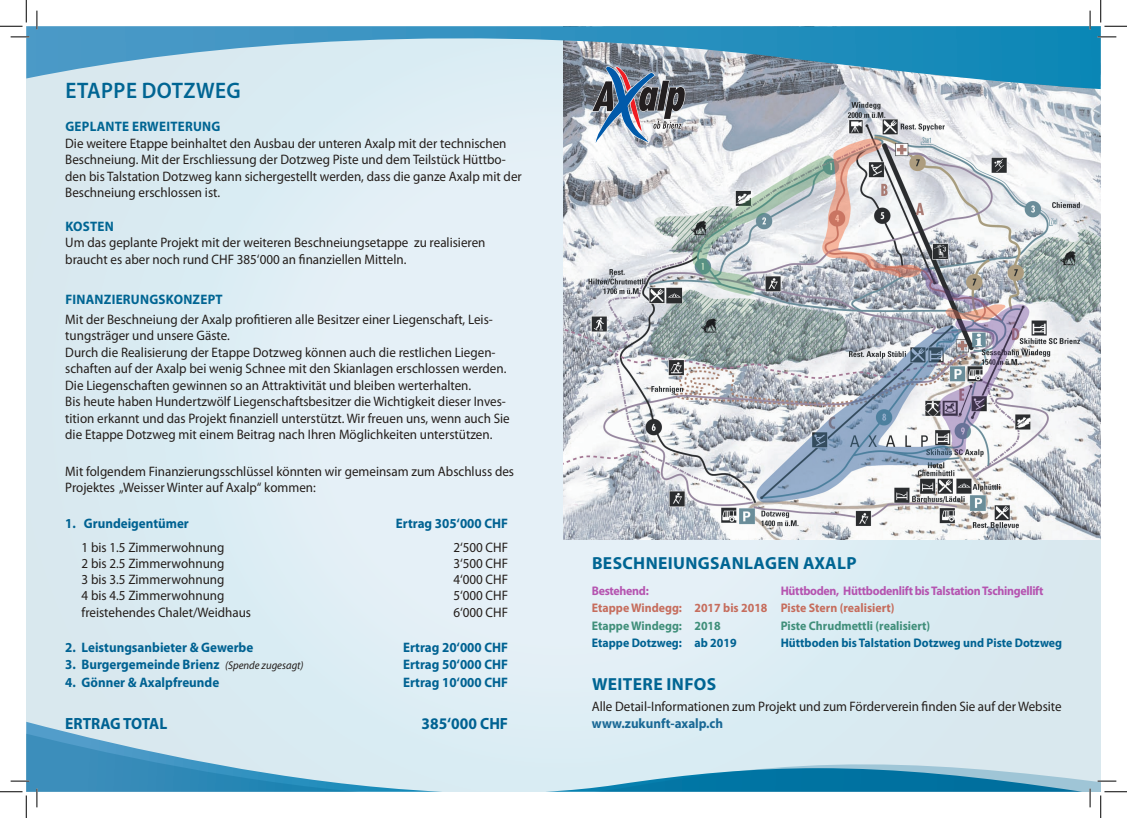
<style>
.page{position:relative;width:1127px;height:818px;background:#fff}
.page>*{position:absolute;margin:0;border:0;box-sizing:border-box;transform-origin:0 0}
.überschrift_20{font:600 22.5px "Myriad Pro";letter-spacing:.02em;color:#006593;scale:.95 1}
.überschrift_klein{font:700 17.5px "Myriad Pro";letter-spacing:.02em;color:#006593}
.t1{font:700 16.25px "Myriad Pro";color:#006292;scale:.95 1}
.überschrift_klein-2{font:13.75px/16.5px "Myriad Pro";color:#241e1b;scale:.95 1}
.text_inhalt{font:13.75px/17.5px "Myriad Pro";color:#241e1b;scale:.95 1}
.text_inhalt-2{font:700 13.75px "Myriad Pro";color:#006292;scale:.95 1}
.überschrift_klein-3{font:700 13.75px "Myriad Pro";letter-spacing:.02em;color:#006593;scale:.95 1}
.t2{font:700 12.5px/17.5px "Myriad Pro";letter-spacing:-.02em;color:#b554b0;scale:.95 1}
.t3{font:700 12.5px "Myriad Pro";color:#006292;scale:.95 1}
.t4{font:700 12.5px "Myriad Pro";color:#408f7a;scale:.95 1}
.s1{font-weight:700;color:#006593}
.s2{font-weight:400;font-style:italic;font-size:11.25px;color:#241e1b}
.s3{color:#c66d5d}
.s4{color:#408f7a}
.s5{font-weight:700;color:#196895}
</style>
<div class="page">
<div style="left:26px;top:26px;width:1074px;height:766px;background:#ddedf4"></div>
<img style="left:563px;top:89px;width:537px;height:450px">
<svg style="left:26px;top:20px;width:1074px;height:69px"></svg>
<svg style="left:26px;top:721px;width:1074px;height:71px"></svg>
<svg style="left:591px;top:66px;width:94px;height:77px;background:#858d9c"></svg>
<svg style="left:11px;top:36px;width:18px;height:2px"></svg>
<svg style="left:1097px;top:36px;width:18px;height:2px"></svg>
<svg style="left:11px;top:780px;width:18px;height:2px"></svg>
<svg style="left:1097px;top:780px;width:18px;height:2px"></svg>
<svg style="left:36px;top:11px;width:2px;height:18px"></svg>
<svg style="left:36px;top:788px;width:2px;height:19px"></svg>
<svg style="left:1088px;top:11px;width:2px;height:18px"></svg>
<svg style="left:1088px;top:788px;width:2px;height:19px"></svg>
<hr style="left:1099px;top:0;width:2px;height:22px;background:#fff">
<svg style="left:0;top:0;width:27px;height:27px"></svg>
<svg style="left:0;top:791px;width:27px;height:27px"></svg>
<svg style="left:1100px;top:0;width:26px;height:27px"></svg>
<svg style="left:1100px;top:791px;width:26px;height:27px"></svg>
<p class="überschrift_20" style="left:65px;top:76px;width:186px">ETAPPE DOTZWEG</p>
<p class="überschrift_klein-2" style="left:65px;top:118px;width:482px"><span class="s1">GEPLANTE ERWEITERUNG<br></span>Die weitere Etappe beinhaltet den Ausbau der unteren Axalp mit der technischen Beschneiung. Mit der Erschliessung der Dotzweg Piste und dem Teilstück Hüttbo&shy;den bis Talstation Dotzweg kann sichergestellt werden, dass die ganze Axalp mit der Beschneiung erschlossen ist.</p>
<p class="überschrift_klein-2" style="left:65px;top:217px;width:444px"><span class="s1">KOSTEN<br></span>Um das geplante Projekt mit der weiteren Beschneiungsetappe zu realisieren braucht es aber noch rund CHF 385‘000 an finanziellen Mitteln.</p>
<p class="überschrift_klein-3" style="left:65px;top:290px;width:167px">FINANZIERUNGSKONZEPT</p>
<p class="überschrift_klein-2" style="left:65px;top:311px;width:469px">Mit der Beschneiung der Axalp profitieren alle Besitzer einer Liegenschaft, Leis&shy;tungsträger und unsere Gäste.<br>Durch die Realisierung der Etappe Dotzweg können auch die restlichen Liegen&shy;schaften auf der Axalp bei wenig Schnee mit den Skianlagen erschlossen werden.<br>Die Liegenschaften gewinnen so an Attraktivität und bleiben werterhalten.<br>Bis heute haben Hundertzwölf Liegenschaftsbesitzer die Wichtigkeit dieser Inves&shy;tition erkannt und das Projekt finanziell unterstützt. Wir freuen uns, wenn auch Sie die Etappe Dotzweg mit einem Beitrag nach Ihren Möglichkeiten unterstützen.</p>
<p class="überschrift_klein-2" style="left:65px;top:463px;width:474px">Mit folgendem Finanzierungsschlüssel könnten wir gemeinsam zum Abschluss des<br>Projektes „Weisser Winter auf Axalp“ kommen:</p>
<p class="text_inhalt-2" style="left:65px;top:515px;width:132px">1. Grundeigentümer</p>
<p class="text_inhalt-2" style="left:396px;top:515px;width:120px">Ertrag 305‘000 CHF</p>
<p class="überschrift_klein-2" style="left:81px;top:538px;width:152px">1 bis 1.5 Zimmerwohnung</p>
<p class="überschrift_klein-2" style="left:453px;top:538px;width:59px">2‘500 CHF</p>
<p class="text_inhalt" style="left:81px;top:554px;width:152px">2 bis 2.5 Zimmerwohnung</p>
<p class="text_inhalt" style="left:453px;top:554px;width:59px">3‘500 CHF</p>
<p class="text_inhalt" style="left:81px;top:570px;width:152px">3 bis 3.5 Zimmerwohnung</p>
<p class="text_inhalt" style="left:453px;top:570px;width:59px">4‘000 CHF</p>
<p class="text_inhalt" style="left:81px;top:587px;width:152px">4 bis 4.5 Zimmerwohnung</p>
<p class="text_inhalt" style="left:453px;top:587px;width:59px">5‘000 CHF</p>
<p class="text_inhalt" style="left:81px;top:603px;width:180px">freistehendes Chalet/Weidhaus</p>
<p class="text_inhalt" style="left:453px;top:603px;width:59px">6‘000 CHF</p>
<p class="text_inhalt-2" style="left:65px;top:638px;width:199px">2. Leistungsanbieter &amp; Gewerbe</p>
<p class="text_inhalt-2" style="left:403px;top:638px;width:112px">Ertrag 20‘000 CHF</p>
<p class="text_inhalt-2" style="left:65px;top:655px;width:252px">3. Burgergemeinde Brienz <span class="s2">(Spende zugesagt)</span></p>
<p class="text_inhalt-2" style="left:403px;top:655px;width:112px">Ertrag 50‘000 CHF</p>
<p class="text_inhalt-2" style="left:65px;top:673px;width:163px">4. Gönner &amp; Axalpfreunde</p>
<p class="text_inhalt-2" style="left:403px;top:673px;width:112px">Ertrag 10‘000 CHF</p>
<p class="t1" style="left:65px;top:713px;width:109px">ERTRAG TOTAL</p>
<p class="t1" style="left:421px;top:713px;width:93px">385‘000 CHF</p>
<p class="überschrift_klein" style="left:592px;top:552px;width:266px">BESCHNEIUNGSANLAGEN AXALP</p>
<p class="t2" style="left:591px;top:581px;width:477px;text-indent:189px">Hüttboden, Hüttbodenlift bis Talstation Tschingellift<br><span class="s3">Etappe Windegg: 2017 bis 2018 Piste Stern (realisiert)<br></span><span class="s4">Etappe Windegg: 2018</span></p>
<p class="t2" style="left:591px;top:581px;width:61px">Bestehend:</p>
<p class="t4" style="left:780px;top:617px;width:159px">Piste Chrudmettli (realisiert)</p>
<p class="t3" style="left:591px;top:635px;width:154px">Etappe Dotzweg: ab 2019</p>
<p class="t3" style="left:780px;top:635px;width:297px">Hüttboden bis Talstation Dotzweg und Piste Dotzweg</p>
<p class="überschrift_klein" style="left:592px;top:672px;width:126px">WEITERE INFOS</p>
<p class="text_inhalt" style="left:591px;top:697px;width:496px">Alle Detail-Informationen zum Projekt und zum Förderverein finden Sie auf der Website <span class="s5">www.zukunft-axalp.ch</span></p>
</div>
